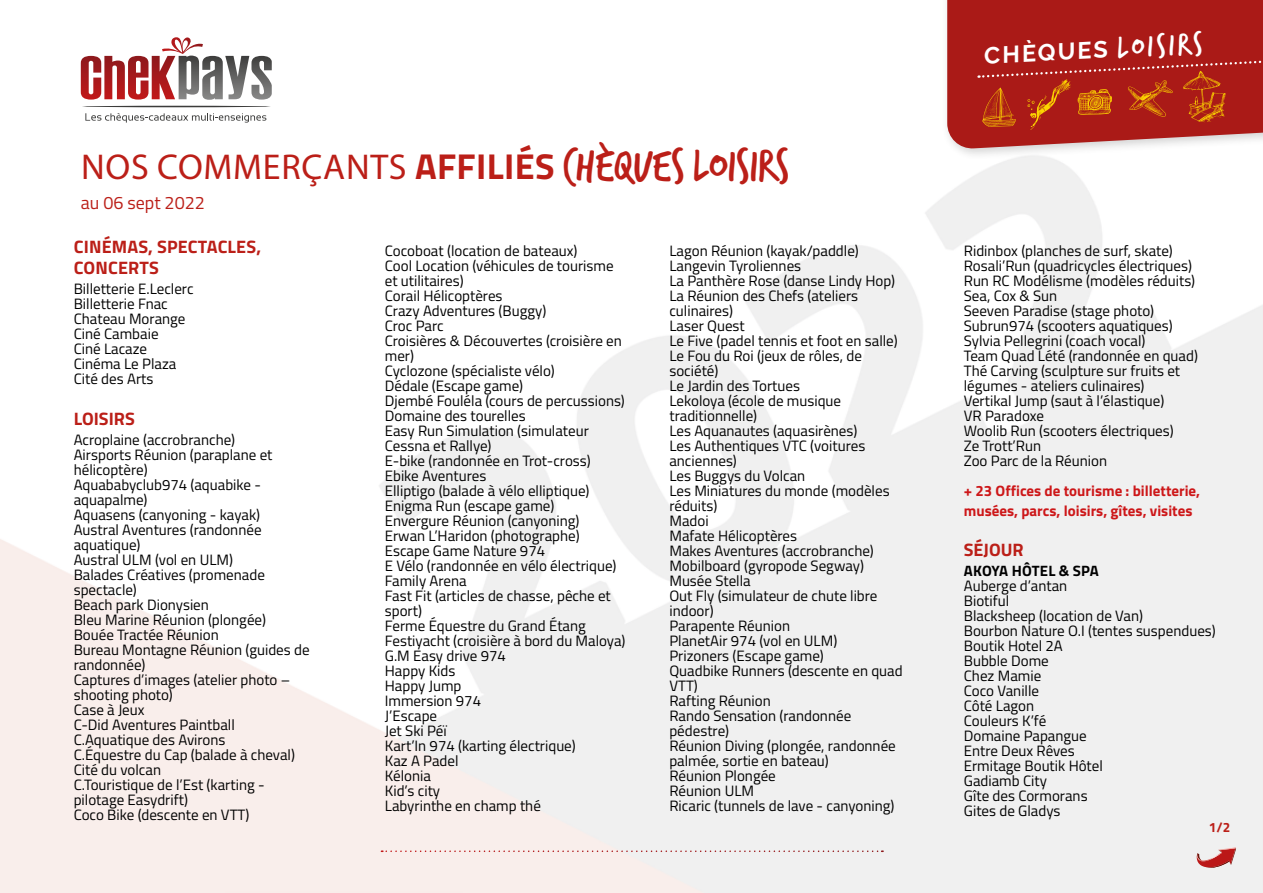
<style>
.page{position:relative;width:1263px;height:893px;background:#fff}
.page>*{position:absolute;margin:0;border:0;box-sizing:border-box;transform-origin:0 0}
.t1{font:36px "Myriad Pro";letter-spacing:.02em;color:#bb1f18}
.t2{font:700 23.55px "Raleway";color:#fff}
.t3{font:700 18px/20.9px "Titillium";letter-spacing:.01em;color:#bb1f18}
.t4{font:18px "Titillium";color:#bb1f18}
.t5{font:15px/15px "Titillium";color:#000}
.t6{font:700 15px/19.5px "Titillium";color:#cd1719}
.t7{font:700 15px "Titillium";letter-spacing:.005em;color:#000}
.t8{font:700 13.5px "Titillium";color:#bb1f18}
.s1{font-family:"Titillium";font-weight:700}
.s2{font-family:"Trash Hand";font-size:49.5px}
.s3{font-family:"Trash Hand";font-weight:400;font-size:34.05px}
</style>
<div class="page">
<img style="left:0;top:61px;width:1263px;height:832px">
<svg style="left:1197px;top:847px;width:39px;height:21px"></svg>
<img style="left:1197px;top:852px;width:25px;height:9px">
<div style="left:941px;top:0;width:322px;height:160px;background:#000;opacity:.18"></div>
<svg style="left:947px;top:0;width:316px;height:149px;background:#b02f2c"></svg>
<svg style="left:978px;top:58px;width:285px;height:72px;background:#b02917"></svg>
<svg style="left:81px;top:37px;width:191px;height:63px"></svg>
<hr style="left:82px;top:106px;width:189px;height:1px;background:#3c3c3b;border-radius:50%">
<svg style="left:85px;top:113px;width:181px;height:10px"></svg>
<svg style="left:381px;top:850px;width:502px;height:2px"></svg>
<h1 class="t1" style="left:81px;top:144px;width:710px">NOS COMMERÇANTS <span class="s1">AFFILIÉS</span> <span class="s2">CHÈQUES LOISIRS</span></h1>
<p class="t4" style="left:81px;top:189px;width:126px">au 06 sept 2022</p>
<p class="t3" style="left:74px;top:235px;width:189px">CINÉMAS, SPECTACLES,<br>CONCERTS</p>
<p class="t5" style="left:74px;top:281px;width:121px">Billetterie E.Leclerc<br>Billetterie Fnac<br>Chateau Morange<br>Ciné Cambaie<br>Ciné Lacaze<br>Cinéma Le Plaza<br>Cité des Arts</p>
<p class="t3" style="left:74px;top:407px;width:63px">LOISIRS</p>
<p class="t5" style="left:74px;top:432px;width:237px">Acroplaine (accrobranche)<br>Airsports Réunion (paraplane et hélicoptère)<br>Aquababyclub974 (aquabike - aquapalme)<br>Aquasens (canyoning - kayak)<br>Austral Aventures (randonnée aquatique)<br>Austral ULM (vol en ULM)<br>Balades Créatives (promenade spectacle)<br>Beach park Dionysien<br>Bleu Marine Réunion (plongée)<br>Bouée Tractée Réunion<br>Bureau Montagne Réunion (guides de randonnée)<br>Captures d’images (atelier photo – shooting photo)<br>Case à Jeux<br>C-Did Aventures Paintball<br>C.Aquatique des Avirons<br>C.Équestre du Cap (balade à cheval)<br>Cité du volcan<br>C.Touristique de l’Est (karting - pilotage Easydrift)<br>Coco Bike (descente en VTT)</p>
<p class="t5" style="left:385px;top:243px;width:242px">Cocoboat (location de bateaux)<br>Cool Location (véhicules de tourisme et utilitaires)<br>Corail Hélicoptères<br>Crazy Adventures (Buggy)<br>Croc Parc<br>Croisières &amp; Découvertes (croisière en mer)<br>Cyclozone (spécialiste vélo)<br>Dédale (Escape game)<br>Djembé Fouléla (cours de percussions)<br>Domaine des tourelles<br>Easy Run Simulation (simulateur<br>Cessna et Rallye)<br>E-bike (randonnée en Trot-cross)<br>Ebike Aventures<br>Elliptigo (balade à vélo elliptique)<br>Enigma Run (escape game)<br>Envergure Réunion (canyoning)<br>Erwan L’Haridon (photographe)<br>Escape Game Nature 974<br>E Vélo (randonnée en vélo électrique)<br>Family Arena<br>Fast Fit (articles de chasse, pêche et sport)<br>Ferme Équestre du Grand Étang<br>Festiyacht (croisière à bord du Maloya)<br>G.M Easy drive 974<br>Happy Kids<br>Happy Jump<br>Immersion 974<br>J’Escape<br>Jet Ski Péï<br>Kart’In 974 (karting électrique)<br>Kaz A Padel<br>Kélonia<br>Kid’s city<br>Labyrinthe en champ thé</p>
<p class="t5" style="left:669px;top:243px;width:235px">Lagon Réunion (kayak/paddle)<br>Langevin Tyroliennes<br>La Panthère Rose (danse Lindy Hop)<br>La Réunion des Chefs (ateliers culinaires)<br>Laser Quest<br>Le Five (padel tennis et foot en salle)<br>Le Fou du Roi (jeux de rôles, de société)<br>Le Jardin des Tortues<br>Lekoloya (école de musique traditionnelle)<br>Les Aquanautes (aquasirènes)<br>Les Authentiques VTC (voitures anciennes)<br>Les Buggys du Volcan<br>Les Miniatures du monde (modèles réduits)<br>Madoi<br>Mafate Hélicoptères<br>Makes Aventures (accrobranche)<br>Mobilboard (gyropode Segway)<br>Musée Stella<br>Out Fly (simulateur de chute libre indoor)<br>Parapente Réunion<br>PlanetAir 974 (vol en ULM)<br>Prizoners (Escape game)<br>Quadbike Runners (descente en quad<br>VTT)<br>Rafting Réunion<br>Rando Sensation (randonnée pédestre)<br>Réunion Diving (plongée, randonnée palmée, sortie en bateau)<br>Réunion Plongée<br>Réunion ULM<br>Ricaric (tunnels de lave - canyoning)</p>
<h2 class="t2" style="left:983px;top:42px;width:220px;rotate:-3deg">CHÈQUES <span class="s3">LOISIRS</span></h2>
<p class="t5" style="left:964px;top:242px;width:236px">Ridinbox (planches de surf, skate)<br>Rosali’Run (quadricycles électriques)<br>Run RC Modélisme (modèles réduits)<br>Sea, Cox &amp; Sun<br>Seeven Paradise (stage photo)<br>Subrun974 (scooters aquatiques)<br>Sylvia Pellegrini (coach vocal)<br>Team Quad Lété (randonnée en quad)<br>Thé Carving (sculpture sur fruits et légumes - ateliers culinaires)<br>Vertikal Jump (saut à l’élastique)<br>VR Paradoxe<br>Woolib Run (scooters électriques)<br>Ze Trott’Run<br>Zoo Parc de la Réunion</p>
<p class="t6" style="left:964px;top:480px;width:238px">+ 23 Offices de tourisme : billetterie, musées, parcs, loisirs, gîtes, visites</p>
<p class="t3" style="left:964px;top:538px;width:61px">SÉJOUR</p>
<p class="t7" style="left:964px;top:560px;width:136px">AKOYA HÔTEL &amp; SPA</p>
<p class="t5" style="left:964px;top:578px;width:253px">Auberge d’antan<br>Biotiful<br>Blacksheep (location de Van)<br>Bourbon Nature O.I (tentes suspendues)<br>Boutik Hotel 2A<br>Bubble Dome<br>Chez Mamie<br>Coco Vanille<br>Côté Lagon<br>Couleurs K’fé<br>Domaine Papangue<br>Entre Deux Rêves<br>Ermitage Boutik Hôtel<br>Gadiamb City<br>Gîte des Cormorans<br>Gites de Gladys</p>
<p class="t8" style="left:1209px;top:817px;width:23px">1/2</p>
</div>
